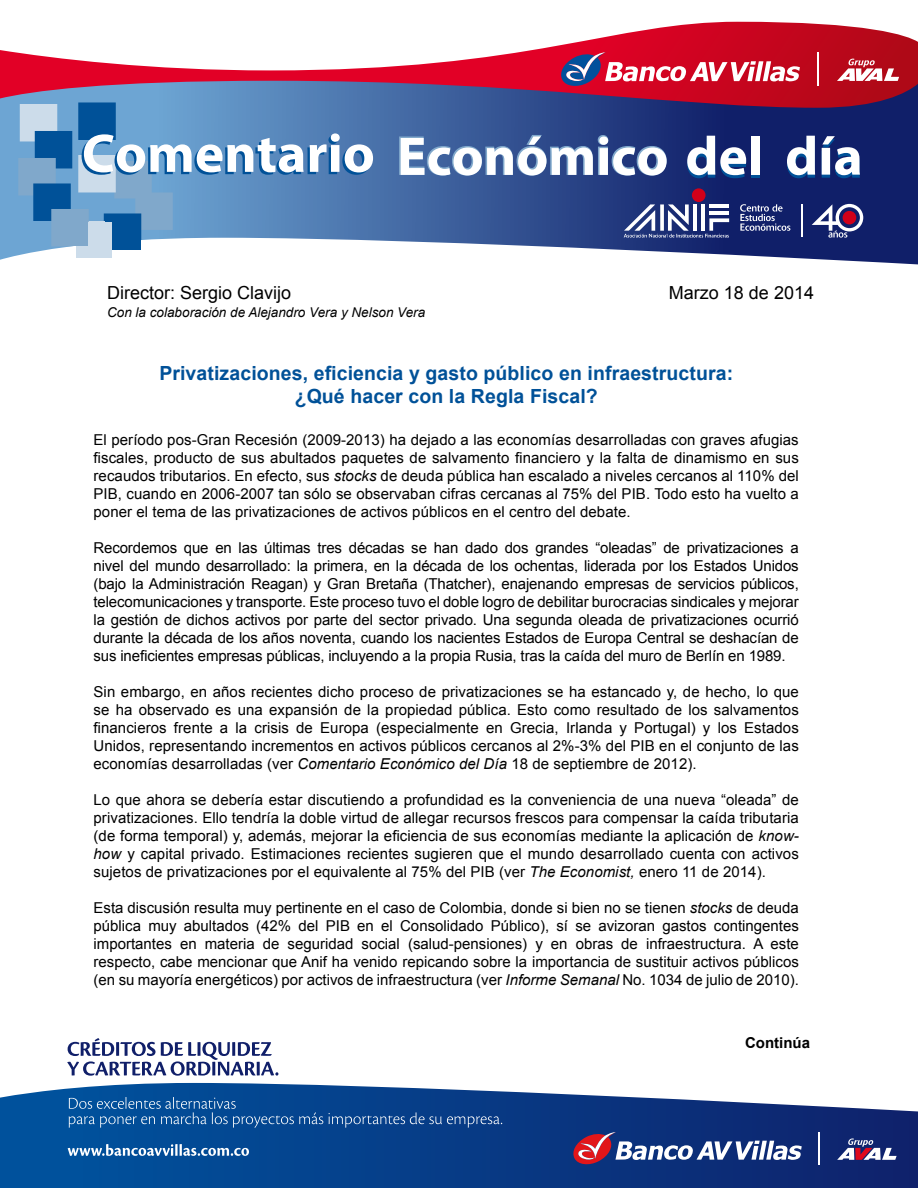
<style>
.page{position:relative;width:918px;height:1188px;background:#fff}
.page>*{position:absolute;margin:0;border:0;box-sizing:border-box;transform-origin:0 0}
.t1{font:700 19.5px/23.4px "Arial";letter-spacing:.005em;color:#005198;text-align:center}
.t2{font:18px "Arial";color:#000}
.t3{font:15px/18px "Arial";letter-spacing:.005em;color:#000;text-align:justify}
.t4{font:700 15px "Arial";color:#000}
.t5{font:italic 13.5px "Arial";color:#000}
.s1{font-style:italic}
</style>
<div class="page">
<svg style="left:0;top:22px;width:918px;height:59px"></svg>
<svg style="left:0;top:81px;width:918px;height:183px;background:#5b699d"></svg>
<svg style="left:0;top:1083px;width:918px;height:105px;background:#265495"></svg>
<div style="left:136px;top:193px;width:36px;height:36px;background:#80a8cb"></div>
<div style="left:135px;top:192px;width:38px;height:38px;border:2px solid #80a8cb"></div>
<div style="left:115px;top:162px;width:36px;height:36px;background:#80a8cb"></div>
<div style="left:114px;top:161px;width:38px;height:37px;border:2px solid #80a8cb"></div>
<div style="left:21px;top:105px;width:36px;height:36px;background:#ccdcea"></div>
<div style="left:20px;top:104px;width:37px;height:37px;border:2px solid #ccdcea"></div>
<div style="left:36px;top:132px;width:36px;height:36px;background:#005198"></div>
<div style="left:35px;top:131px;width:37px;height:37px;border:2px solid #005198"></div>
<div style="left:79px;top:103px;width:36px;height:36px;background:#005198"></div>
<div style="left:78px;top:102px;width:38px;height:38px;border:2px solid #005198"></div>
<div style="left:79px;top:156px;width:36px;height:36px;background:#ccdcea"></div>
<div style="left:78px;top:155px;width:38px;height:37px;border:2px solid #ccdcea"></div>
<div style="left:19px;top:159px;width:36px;height:36px;background:#80a8cb"></div>
<div style="left:18px;top:158px;width:38px;height:37px;border:2px solid #80a8cb"></div>
<div style="left:34px;top:184px;width:36px;height:36px;background:#005198"></div>
<div style="left:33px;top:183px;width:38px;height:38px;border:2px solid #005198"></div>
<div style="left:104px;top:213px;width:37px;height:38px;border:2px solid #005198"></div>
<div style="left:75px;top:221px;width:38px;height:37px;border:2px solid #ccdcea"></div>
<div style="left:51px;top:209px;width:38px;height:37px;border:2px solid #80a8cb"></div>
<svg style="left:82px;top:133px;width:291px;height:42px"></svg>
<svg style="left:398px;top:134px;width:269px;height:42px"></svg>
<div style="left:751px;top:139px;width:9px;height:39px;background:#005198"></div>
<svg style="left:687px;top:136px;width:59px;height:42px"></svg>
<div style="left:751px;top:136px;width:9px;height:39px;background:#fff"></div>
<svg style="left:787px;top:136px;width:28px;height:42px"></svg>
<svg style="left:822px;top:136px;width:38px;height:42px"></svg>
<div style="left:105px;top:214px;width:36px;height:36px;background:#005198"></div>
<div style="left:76px;top:222px;width:36px;height:36px;background:#ccdcea"></div>
<div style="left:52px;top:210px;width:36px;height:36px;background:#80a8cb"></div>
<svg style="left:69px;top:1097px;width:254px;height:31px;background:#1d5da0"></svg>
<svg style="left:329px;top:1112px;width:173px;height:16px;background:#255697"></svg>
<svg style="left:68px;top:1144px;width:181px;height:12px"></svg>
<svg style="left:67px;top:1038px;width:211px;height:38px"></svg>
<svg style="left:837px;top:59px;width:62px;height:22px"></svg>
<svg style="left:559px;top:52px;width:241px;height:36px"></svg>
<hr style="left:817px;top:52px;width:2px;height:34px;background:#fff">
<svg style="left:837px;top:1138px;width:60px;height:22px"></svg>
<svg style="left:571px;top:1132px;width:231px;height:34px"></svg>
<hr style="left:818px;top:1132px;width:2px;height:32px;background:#fff">
<svg style="left:740px;top:204px;width:50px;height:27px"></svg>
<div style="left:692px;top:188px;width:14px;height:14px;background:#d10019;border-radius:50%"></div>
<svg style="left:624px;top:204px;width:105px;height:34px"></svg>
<hr style="left:693px;top:204px;width:3px;height:27px;background:#fff">
<hr style="left:701px;top:204px;width:4px;height:27px;background:#fff">
<hr style="left:801px;top:204px;width:1px;height:33px;background:#fff">
<svg style="left:812px;top:204px;width:51px;height:34px"></svg>
<p class="t2" style="left:107px;top:281px;width:186px">Director: Sergio Clavijo</p>
<p class="t2" style="left:669px;top:281px;width:147px">Marzo 18 de 2014</p>
<p class="t5" style="left:107px;top:304px;width:320px">Con la colaboración de Alejandro Vera y Nelson Vera</p>
<h1 class="t1" style="left:159px;top:362px;width:575px">Privatizaciones, eficiencia y gasto público en infraestructura: ¿Qué hacer con la Regla Fiscal?</h1>
<p class="t3" style="left:94px;top:431px;width:707px">El período pos-Gran Recesión (2009-2013) ha dejado a las economías desarrolladas con graves afugias fiscales, producto de sus abultados paquetes de salvamento financiero y la falta de dinamismo en sus recaudos tributarios. En efecto, sus <span class="s1">stocks</span> de deuda pública han escalado a niveles cercanos al 110% del PIB, cuando en 2006-2007 tan sólo se observaban cifras cercanas al 75% del PIB. Todo esto ha vuelto a poner el tema de las privatizaciones de activos públicos en el centro del debate.</p>
<p class="t3" style="left:94px;top:539px;width:707px">Recordemos que en las últimas tres décadas se han dado dos grandes “oleadas” de privatizaciones a nivel del mundo desarrollado: la primera, en la década de los ochentas, liderada por los Estados Unidos (bajo la Administración Reagan) y Gran Bretaña (Thatcher), enajenando empresas de servicios públicos, telecomunicaciones y transporte. Este proceso tuvo el doble logro de debilitar burocracias sindicales y mejorar la gestión de dichos activos por parte del sector privado. Una segunda oleada de privatizaciones ocurrió durante la década de los años noventa, cuando los nacientes Estados de Europa Central se deshacían de sus ineficientes empresas públicas, incluyendo a la propia Rusia, tras la caída del muro de Berlín en 1989.</p>
<p class="t3" style="left:94px;top:683px;width:707px">Sin embargo, en años recientes dicho proceso de privatizaciones se ha estancado y, de hecho, lo que se ha observado es una expansión de la propiedad pública. Esto como resultado de los salvamentos financieros frente a la crisis de Europa (especialmente en Grecia, Irlanda y Portugal) y los Estados Unidos, representando incrementos en activos públicos cercanos al 2%-3% del PIB en el conjunto de las economías desarrolladas (ver <span class="s1">Comentario Económico del Día</span> 18 de septiembre de 2012).</p>
<p class="t3" style="left:94px;top:791px;width:707px">Lo que ahora se debería estar discutiendo a profundidad es la conveniencia de una nueva “oleada” de privatizaciones. Ello tendría la doble virtud de allegar recursos frescos para compensar la caída tributaria (de forma temporal) y, además, mejorar la eficiencia de sus economías mediante la aplicación de <span class="s1">know&shy;how</span> y capital privado. Estimaciones recientes sugieren que el mundo desarrollado cuenta con activos sujetos de privatizaciones por el equivalente al 75% del PIB (ver <span class="s1">The Economist,</span> enero 11 de 2014).</p>
<p class="t3" style="left:94px;top:899px;width:707px">Esta discusión resulta muy pertinente en el caso de Colombia, donde si bien no se tienen <span class="s1">stocks</span> de deuda pública muy abultados (42% del PIB en el Consolidado Público), sí se avizoran gastos contingentes importantes en materia de seguridad social (salud-pensiones) y en obras de infraestructura. A este respecto, cabe mencionar que Anif ha venido repicando sobre la importancia de sustituir activos públicos (en su mayoría energéticos) por activos de infraestructura (ver <span class="s1">Informe Semanal</span> No. 1034 de julio de 2010).</p>
<p class="t4" style="left:745px;top:1033px;width:66px">Continúa</p>
</div>
